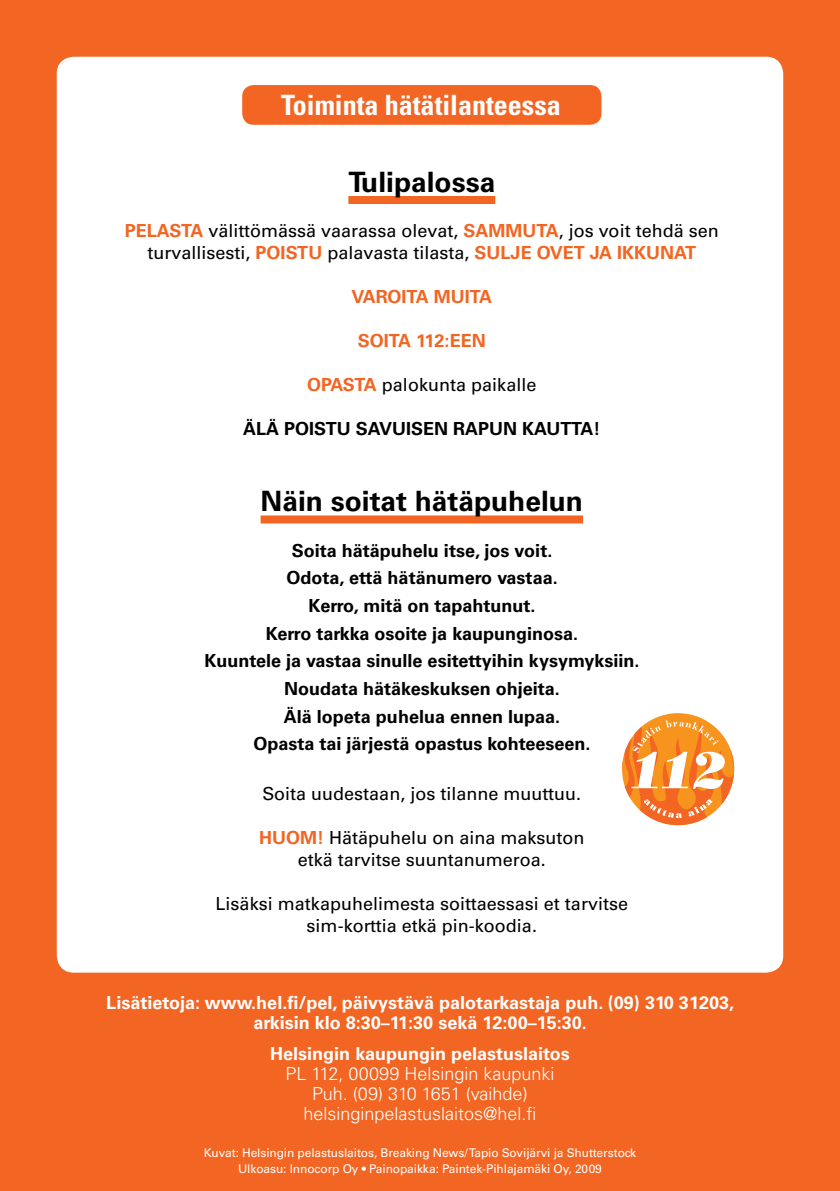
<style>
.page{position:relative;width:840px;height:1191px;background:#fff}
.page>*{position:absolute;margin:0;border:0;box-sizing:border-box;transform-origin:0 0}
.t1{font:700 28px "Univers";color:#000}
.t2{font:700 condensed 28px "Univers LT Std";color:#fff}
.t3{font:18px/22px "Univers";color:#000;text-align:center}
.t4{font:700 18px/27.6px "Univers";color:#000;text-align:center}
.t5{font:700 18px/20px "Univers";color:#fff;text-align:center}
.t6{font:300 18px/20px "Univers";color:#fff;text-align:center}
.t7{font:700 18px "Univers";letter-spacing:.11em;color:#000}
.t8{font:700 18px "Univers";color:#f26522}
.t9{font:12px/16px "Univers";letter-spacing:-.01em;color:#fff;text-align:center}
.s1{font-weight:700;color:#f26522}
</style>
<div class="page">
<div style="left:0;top:0;width:839px;height:1191px;background:#f26522"></div>
<div style="left:57px;top:57px;width:725px;height:915px;background:#fff;border-radius:17px"></div>
<div style="left:242px;top:85px;width:359px;height:40px;background:#f26522;border-radius:11px"></div>
<div style="left:348px;top:196px;width:147px;height:8px;background:#f26522"></div>
<div style="left:260px;top:515px;width:322px;height:8px;background:#f26522"></div>
<div style="left:621px;top:713px;width:112px;height:112px;background:#f7941e;border-radius:50%"></div>
<svg style="left:621px;top:720px;width:114px;height:105px"></svg>
<svg style="left:839px;top:380px;width:1px;height:17px"></svg>
<h1 class="t2" style="left:281px;top:88px;width:281px">Toiminta hätätilanteessa</h1>
<h1 class="t1" style="left:348px;top:166px;width:148px">Tulipalossa</h1>
<p class="t3" style="left:125px;top:220px;width:595px"><span class="s1">Pelasta</span> välittömässä vaarassa olevat, <span class="s1">sammuta</span>, jos voit tehdä sen turvallisesti, <span class="s1">poistu</span> palavasta tilasta, <span class="s1">sulj e ovet ja ikkunat</span></p>
<p class="t8" style="left:351px;top:286px;width:139px">Varoita muita</p>
<p class="t8" style="left:358px;top:330px;width:129px">Soita 112:een</p>
<p class="t3" style="left:307px;top:374px;width:231px"><span class="s1">Opasta</span> palokunta paikalle</p>
<p class="t7" style="left:243px;top:418px;width:359px">Älä poistu savuisen rapun kautta !</p>
<h1 class="t1" style="left:260px;top:485px;width:324px">Näin soitat hätäpuhelun</h1>
<p class="t4" style="left:204px;top:536px;width:436px">Soita hätäpuhelu itse, jos voit.<br>Odota, että hätänumero vastaa.<br>Kerro, mitä on tapahtunut.<br>Kerro tarkka osoite ja kaupunginosa.<br>Kuuntele ja vastaa sinulle esitettyihin kysymyksiin.<br>Noudata hätäkeskuksen ohjeita.<br>Älä lopeta puhelua ennen lupaa.<br>Opasta tai järjestä opastus kohteeseen.</p>
<p class="t3" style="left:262px;top:782px;width:320px">Soita uudestaan, jos tilanne muuttuu.</p>
<p class="t3" style="left:259px;top:826px;width:327px"><span class="s1">Huom!</span> Hätäpuhelu on aina maksuton etkä tarvitse suuntanumeroa.</p>
<p class="t3" style="left:215px;top:892px;width:414px">Lisäksi matkapuhelimesta soittaessasi et tarvitse sim-korttia etkä pin-koodia.</p>
<p class="t5" style="left:106px;top:992px;width:629px">Lisätietoja: www.hel.fi/pel, päivystävä palotarkastaja puh. (09) 310 31203, arkisin klo 8:30–11:30 sekä 12:00–15:30.</p>
<p class="t5" style="left:270px;top:1044px;width:301px">Helsingin kaupungin pelastuslaitos</p>
<p class="t6" style="left:285px;top:1063px;width:270px">PL 112, 00099 Helsingin kaupunki<br>Puh. (09) 310 1651 (vaihde) helsinginpelastuslaitos@hel.fi</p>
<p class="t9" style="left:204px;top:1145px;width:433px">Kuvat: Helsingin pelastuslaitos, Breaking News/ Tapio Sovijärvi ja Shutterstock<br>Ulkoasu: Innocorp Oy • Painopaikka: Paintek-Pihlajamäki Oy, 2009</p>
</div>
